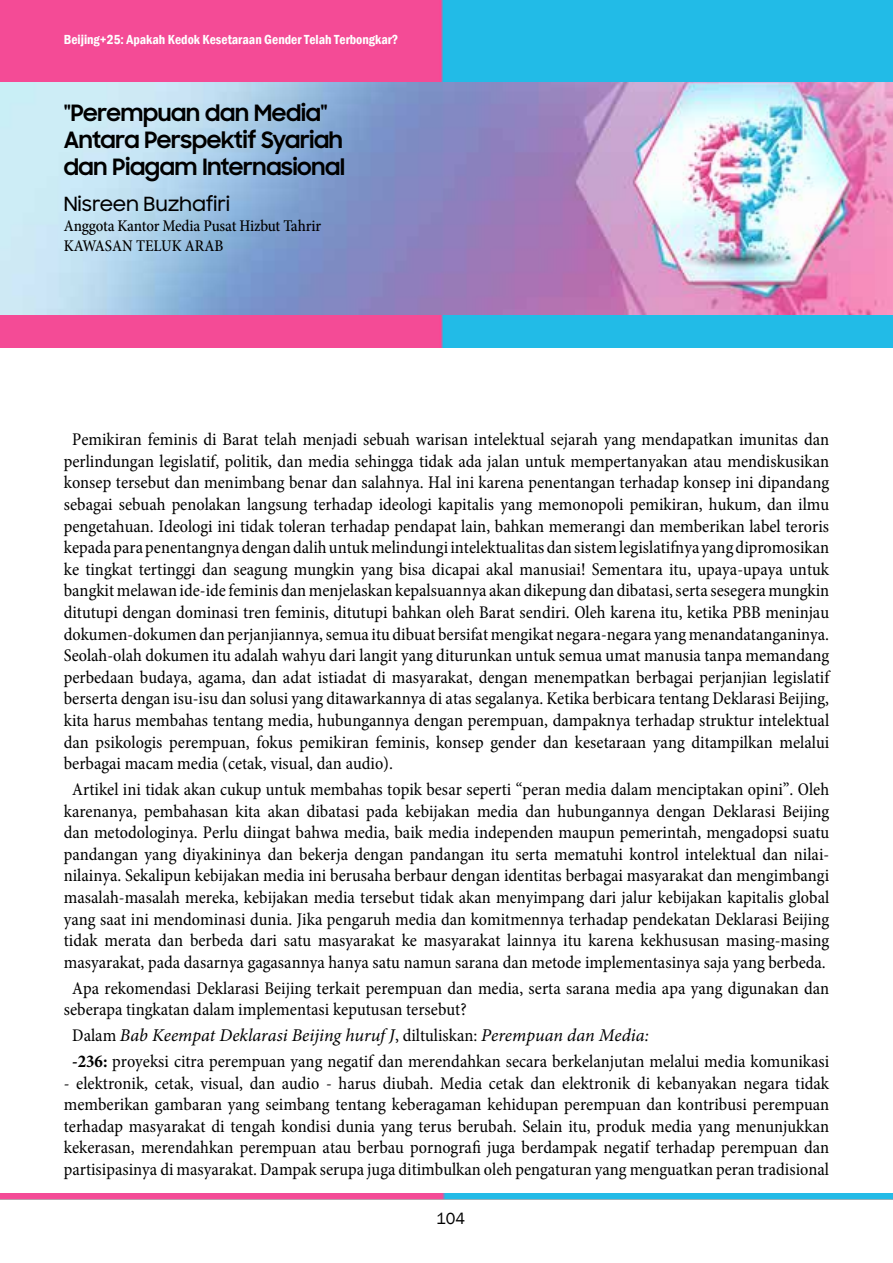
<style>
.page{position:relative;width:893px;height:1263px;background:#fff}
.page>*{position:absolute;margin:0;border:0;box-sizing:border-box;transform-origin:0 0}
.t1{font:700 22.5px/27px "Samsung Sharp Sans";letter-spacing:-.01em;color:#000}
.t2{font:500 19.5px "Samsung Sharp Sans";letter-spacing:-.01em;color:#000}
.t3{font:condensed 18px/21.6px "Minion Pro";color:#000;text-align:justify}
.t4{font:500 condensed 16.5px/19.8px "Minion Pro";letter-spacing:-.01em;color:#000}
.t5{font:16.5px "Franklin Gothic";color:#000}
.t6{font:600 condensed 13.5px "Franklin Gothic";color:#fff}
.s1{font-style:italic;font-stretch:normal}
.s2{font-weight:700}
</style>
<div class="page">
<img style="left:0;top:1194px;width:893px;height:5px">
<img style="left:0;top:0;width:893px;height:347px">
<img style="left:0;top:82px;width:893px;height:233px">
<p class="t6" style="left:64px;top:30px;width:336px">Beijing+25: Apakah Kedok Kesetaraan Gender Telah Terbongkar?</p>
<p class="t1" style="left:64px;top:98px;width:283px">"Perempuan dan Media"<br>Antara Perspektif Syariah dan Piagam Internasional</p>
<p class="t2" style="left:64px;top:190px;width:168px">Nisreen Buzhafiri</p>
<p class="t4" style="left:185px;top:216px;width:138px;text-indent:-121px">Anggota Kantor Media Pusat Hizbut Tahrir<br>Arab</p>
<p class="t4" style="left:122px;top:236px;width:42px">n Teluk</p>
<p class="t4" style="left:64px;top:236px;width:21px">Kawasa</p>
<p class="t3" style="left:64px;top:429px;width:767px;text-indent:8px">Pemikiran feminis di Barat telah menjadi sebuah warisan intelektual sejarah yang mendapatkan imunitas dan perlindungan legislatif, politik, dan media sehingga tidak ada jalan untuk mempertanyakan atau mendiskusikan konsep tersebut dan menimbang benar dan salahnya. Hal ini karena penentangan terhadap konsep ini dipandang sebagai sebuah penolakan langsung terhadap ideologi kapitalis yang memonopoli pemikiran, hukum, dan ilmu pengetahuan. Ideologi ini tidak toleran terhadap pendapat lain, bahkan memerangi dan memberikan label teroris kepadaparapenentangnyadengandalihuntukmelindungiintelektualitasdansistemlegislatifnyayangdipromosikan ke tingkat tertinggi dan seagung mungkin yang bisa dicapai akal manusiai! Sementara itu, upaya-upaya untuk bangkitmelawanide-idefeminisdanmenjelaskankepalsuannyaakandikepungdandibatasi,sertasesegeramungkin ditutupi dengan dominasi tren feminis, ditutupi bahkan oleh Barat sendiri. Oleh karena itu, ketika PBB meninjau dokumen-dokumendanperjanjiannya,semuaitudibuatbersifatmengikatnegara-negarayangmenandatanganinya.<br>Seolah-olah dokumen itu adalah wahyu dari langit yang diturunkan untuk semua umat manusia tanpa memandang perbedaan budaya, agama, dan adat istiadat di masyarakat, dengan menempatkan berbagai perjanjian legislatif berserta dengan isu-isu dan solusi yang ditawarkannya di atas segalanya. Ketika berbicara tentang Deklarasi Beijing, kita harus membahas tentang media, hubungannya dengan perempuan, dampaknya terhadap struktur intelektual dan psikologis perempuan, fokus pemikiran feminis, konsep gender dan kesetaraan yang ditampilkan melalui berbagai macam media (cetak, visual, dan audio .(</p>
<p class="t3" style="left:64px;top:779px;width:767px;text-align:center">Artikel ini tidak akan cukup untuk membahas topik besar seperti “peran media dalam menciptakan opini .” Oleh karenanya, pembahasan kita akan dibatasi pada kebijakan media dan hubungannya dengan Deklarasi Beijing dan metodologinya. Perlu diingat bahwa media, baik media independen maupun pemerintah, mengadopsi suatu</p>
<p class="t3" style="left:64px;top:865px;width:767px">nilainya. Sekalipun kebijakan media ini berusaha berbaur dengan identitas berbagai masyarakat dan mengimbangi</p>
<p class="t3" style="left:64px;top:843px;width:767px">pandangan yang diyakininya dan bekerja dengan pandangan itu serta mematuhi kontrol intelektual dan nilai-</p>
<p class="t3" style="left:64px;top:887px;width:767px">masalah-masalah mereka, kebijakan media tersebut tidak akan menyimpang dari jalur kebijakan kapitalis global yang saat ini mendominasi dunia. Jika pengaruh media dan komitmennya terhadap pendekatan Deklarasi Beijing tidak merata dan berbeda dari satu masyarakat ke masyarakat lainnya itu karena kekhususan masing-masing masyarakat, pada dasarnya gagasannya hanya satu namun sarana dan metode implementasinya saja yang berbeda.</p>
<p class="t3" style="left:64px;top:977px;width:767px;text-indent:8px">Apa rekomendasi Deklarasi Beijing terkait perempuan dan media, serta sarana media apa yang digunakan dan seberapa tingkatan dalam implementasi keputusan tersebut?</p>
<p class="t3" style="left:72px;top:1023px;width:758px;line-height:25.8px">Dalam <span class="s1">Bab Keempat Deklarasi Beijing huruf</span> ,<span class="s1">J</span> diltuliskan: <span class="s1">Perempuan dan Media:<br></span><span class="s2">-236:</span> proyeksi citra perempuan yang negatif dan merendahkan secara berkelanjutan melalui media komunikasi</p>
<p class="t3" style="left:64px;top:1072px;width:767px">- elektronik, cetak, visual, dan audio - harus diubah. Media cetak dan elektronik di kebanyakan negara tidak memberikan gambaran yang seimbang tentang keberagaman kehidupan perempuan dan kontribusi perempuan terhadap masyarakat di tengah kondisi dunia yang terus berubah. Selain itu, produk media yang menunjukkan kekerasan, merendahkan perempuan atau berbau pornografi juga berdampak negatif terhadap perempuan dan partisipasinya di masyarakat. Dampak serupa juga ditimbulkan oleh pengaturan yang menguatkan peran tradisional</p>
<p class="t5" style="left:436px;top:1208px;width:31px">104</p>
</div>
